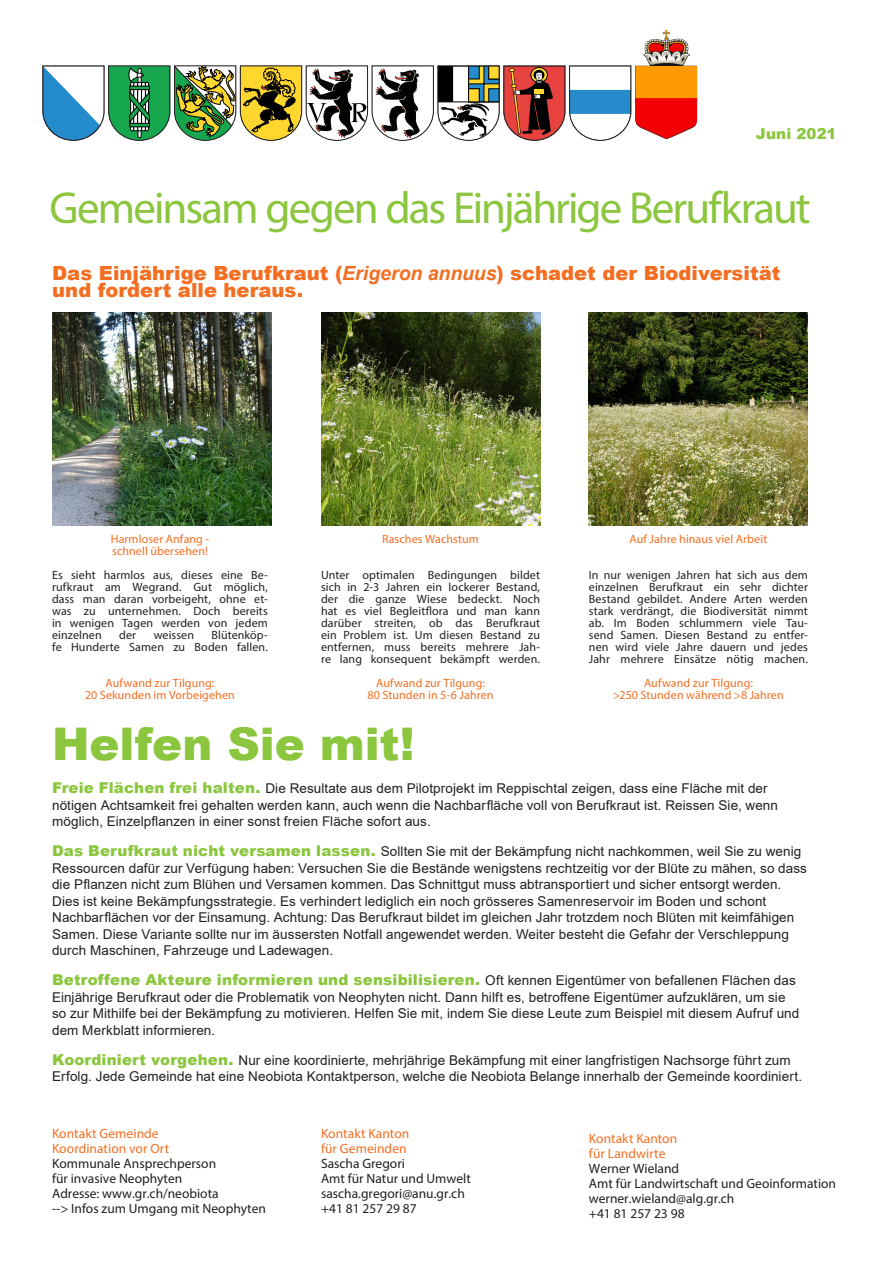
<style>
.page{position:relative;width:893px;height:1263px;background:#fff}
.page>*{position:absolute;margin:0;border:0;box-sizing:border-box;transform-origin:0 0}
.t1{font:45px "Myriad Pro";letter-spacing:-.04em;color:#8bc63e}
.t2{font:900 45px "Arial";color:#8bc63e}
.t3{font:900 19.5px/16.5px "Arial";letter-spacing:.005em;color:#f36e21}
.t4{font:900 15px "Arial";letter-spacing:.01em;color:#8bc63e}
.t5{font:13.5px/16.5px "Arial";letter-spacing:.005em;color:#231f20}
.Text_Randspalte{font:13.5px "Myriad Pro";color:#231f20}
.Text_Randspalte-2{font:13.5px "Myriad Pro";letter-spacing:.005em;color:#f36e21}
.Text_Randspalte-3{font:12px/12px "Myriad Pro";letter-spacing:.01em;color:#231f20;text-align:justify}
.Text_Randspalte-4{font:12px "Myriad Pro";letter-spacing:.01em;color:#f36e21}
.s1{font-weight:700;font-style:italic}
.s2{font-weight:900;font-size:15px;color:#8bc63e}
.s3{font-weight:400;font-size:13.5px;color:#231f20}
</style>
<div class="page">
<img style="left:321px;top:313px;width:219px;height:212px">
<img style="left:52px;top:313px;width:219px;height:212px">
<img style="left:589px;top:313px;width:219px;height:212px">
<svg style="left:42px;top:30px;width:656px;height:111px"></svg>
<p class="t4" style="left:756px;top:123px;width:82px">Juni 2021</p>
<p class="t1" style="left:49px;top:181px;width:763px">Gemeinsam gegen das Einjährige Berufkraut</p>
<p class="t3" style="left:52px;top:264px;width:730px">Das Einjährige Berufkraut (<span class="s1">Erigeron annuus</span>) schadet der Biodiversität und fordert alle heraus.</p>
<p class="Text_Randspalte-4" style="left:111px;top:531px;width:100px">Harmloser Anfang -</p>
<p class="Text_Randspalte-4" style="left:112px;top:543px;width:97px">schnell übersehen!</p>
<p class="Text_Randspalte-3" style="left:52px;top:569px;width:217px">Es sieht harmlos aus, dieses eine Be&shy;rufkraut am Wegrand. Gut möglich, dass man daran vorbeigeht, ohne et&shy;was zu unternehmen. Doch bereits in wenigen Tagen werden von jedem einzelnen</p>
<p class="Text_Randspalte-3" style="left:52px;top:629px;width:217px;text-align:right">Blütenköp-<br>fe Hunderte Samen zu Boden fallen.</p>
<p class="Text_Randspalte-4" style="left:106px;top:675px;width:110px">Aufwand zur Tilgung:</p>
<p class="Text_Randspalte-4" style="left:85px;top:687px;width:151px">20 Sekunden im Vorbeigehen</p>
<p class="Text_Randspalte-3" style="left:119px;top:629px;width:18px">der</p>
<p class="Text_Randspalte-3" style="left:154px;top:629px;width:42px">weissen</p>
<p class="Text_Randspalte-4" style="left:382px;top:531px;width:98px">Rasches Wachstum</p>
<p class="Text_Randspalte-3" style="left:321px;top:569px;width:220px">Unter optimalen Bedingungen bildet sich in 2-3 Jahren ein lockerer Bestand, der die ganze Wiese bedeckt. Noch hat es viel Begleitflora und man kann darüber streiten, ob das Berufkraut ein Problem ist. Um diesen Bestand zu entfernen, muss bereits mehrere Jah&shy;re lang konsequent bekämpft werden.</p>
<p class="Text_Randspalte-4" style="left:376px;top:675px;width:110px">Aufwand zur Tilgung:</p>
<p class="Text_Randspalte-4" style="left:368px;top:687px;width:127px">80 Stunden in 5-6 Jahren</p>
<p class="Text_Randspalte-4" style="left:630px;top:531px;width:139px">Auf Jahre hinaus viel Arbeit</p>
<p class="Text_Randspalte-3" style="left:589px;top:569px;width:220px">In nur wenigen Jahren hat sich aus dem einzelnen Berufkraut ein sehr dichter Bestand gebildet. Andere Arten werden stark verdrängt, die Biodiversität nimmt ab. Im Boden schlummern viele Tau&shy;send Samen. Diesen Bestand zu entfer&shy;nen wird viele Jahre dauern und jedes Jahr mehrere Einsätze nötig machen.</p>
<p class="Text_Randspalte-4" style="left:644px;top:675px;width:110px">Aufwand zur Tilgung:</p>
<p class="Text_Randspalte-4" style="left:613px;top:687px;width:172px">&gt;250 Stunden während &gt;8 Jahren</p>
<p class="t2" style="left:52px;top:711px;width:364px">Helfen Sie mit!</p>
<p class="t5" style="left:52px;top:780px;width:727px"><span class="s2">Freie Flächen frei halten.</span> Die Resultate aus dem Pilotprojekt im Reppischtal zeigen, dass eine Fläche mit der nötigen Achtsamkeit frei gehalten werden kann, auch wenn die Nachbarfläche voll von Berufkraut ist. Reissen Sie, wenn möglich, Einzelpflanzen in einer sonst freien Fläche sofort aus.</p>
<p class="t5" style="left:52px;top:843px;width:756px"><span class="s2">Das Berufkraut nicht versamen lassen.</span> Sollten Sie mit der Bekämpfung nicht nachkommen, weil Sie zu wenig Ressourcen dafür zur Verfügung haben: Versuchen Sie die Bestände wenigstens rechtzeitig vor der Blüte zu mähen, so dass die Pflanzen nicht zum Blühen und Versamen kommen. Das Schnittgut muss abtransportiert und sicher entsorgt werden.<br>Dies ist keine Bekämpfungsstrategie. Es verhindert lediglich ein noch grösseres Samenreservoir im Boden und schont Nachbarflächen vor der Einsamung. Achtung: Das Berufkraut bildet im gleichen Jahr trotzdem noch Blüten mit keimfähigen Samen. Diese Variante sollte nur im äussersten Notfall angewendet werden. Weiter besteht die Gefahr der Verschleppung durch Maschinen, Fahrzeuge und Ladewagen.</p>
<p class="t4" style="left:52px;top:969px;width:745px">Betroffene Akteure informieren und sensibilisieren. <span class="s3">Oft kennen Eigentümer von befallenen Flächen das</span></p>
<p class="t5" style="left:52px;top:988px;width:749px">Einjährige Berufkraut oder die Problematik von Neophyten nicht. Dann hilft es, betroffene Eigentümer aufzuklären, um sie so zur Mithilfe bei der Bekämpfung zu motivieren. Helfen Sie mit, indem Sie diese Leute zum Beispiel mit diesem Aufruf und dem Merkblatt informieren.</p>
<p class="t5" style="left:52px;top:1051px;width:751px"><span class="s2">Koordiniert vorgehen.</span> Nur eine koordinierte, mehrjährige Bekämpfung mit einer langfristigen Nachsorge führt zum<br>Erfolg. Jede Gemeinde hat eine Neobiota Kontaktperson, welche die Neobiota Belange innerhalb der Gemeinde koordiniert.</p>
<p class="Text_Randspalte-2" style="left:52px;top:1125px;width:108px">Kontakt Gemeinde</p>
<p class="Text_Randspalte-2" style="left:52px;top:1140px;width:119px">Koordination vor Ort</p>
<p class="Text_Randspalte" style="left:52px;top:1155px;width:166px">Kommunale Ansprechperson</p>
<p class="Text_Randspalte" style="left:52px;top:1170px;width:132px">für invasive Neophyten</p>
<p class="Text_Randspalte" style="left:52px;top:1185px;width:168px">Adresse: www.gr.ch/neobiota</p>
<p class="Text_Randspalte" style="left:52px;top:1200px;width:215px">--&gt; Infos zum Umgang mit Neophyten</p>
<p class="Text_Randspalte-2" style="left:321px;top:1125px;width:90px">Kontakt Kanton</p>
<p class="Text_Randspalte-2" style="left:321px;top:1140px;width:87px">für Gemeinden</p>
<p class="Text_Randspalte" style="left:321px;top:1155px;width:85px">Sascha Gregori</p>
<p class="Text_Randspalte" style="left:321px;top:1170px;width:151px">Amt für Natur und Umwelt</p>
<p class="Text_Randspalte" style="left:321px;top:1185px;width:145px">sascha.gregori@anu.gr.ch</p>
<p class="Text_Randspalte" style="left:321px;top:1200px;width:97px">+41 81 257 29 87</p>
<p class="Text_Randspalte-2" style="left:589px;top:1130px;width:90px">Kontakt Kanton</p>
<p class="Text_Randspalte-2" style="left:589px;top:1145px;width:78px">für Landwirte</p>
<p class="Text_Randspalte" style="left:589px;top:1160px;width:92px">Werner Wieland</p>
<p class="Text_Randspalte" style="left:589px;top:1175px;width:249px">Amt für Landwirtschaft und Geoinformation</p>
<p class="Text_Randspalte" style="left:589px;top:1190px;width:147px">werner.wieland@alg.gr.ch</p>
<p class="Text_Randspalte" style="left:589px;top:1205px;width:97px">+41 81 257 23 98</p>
</div>
